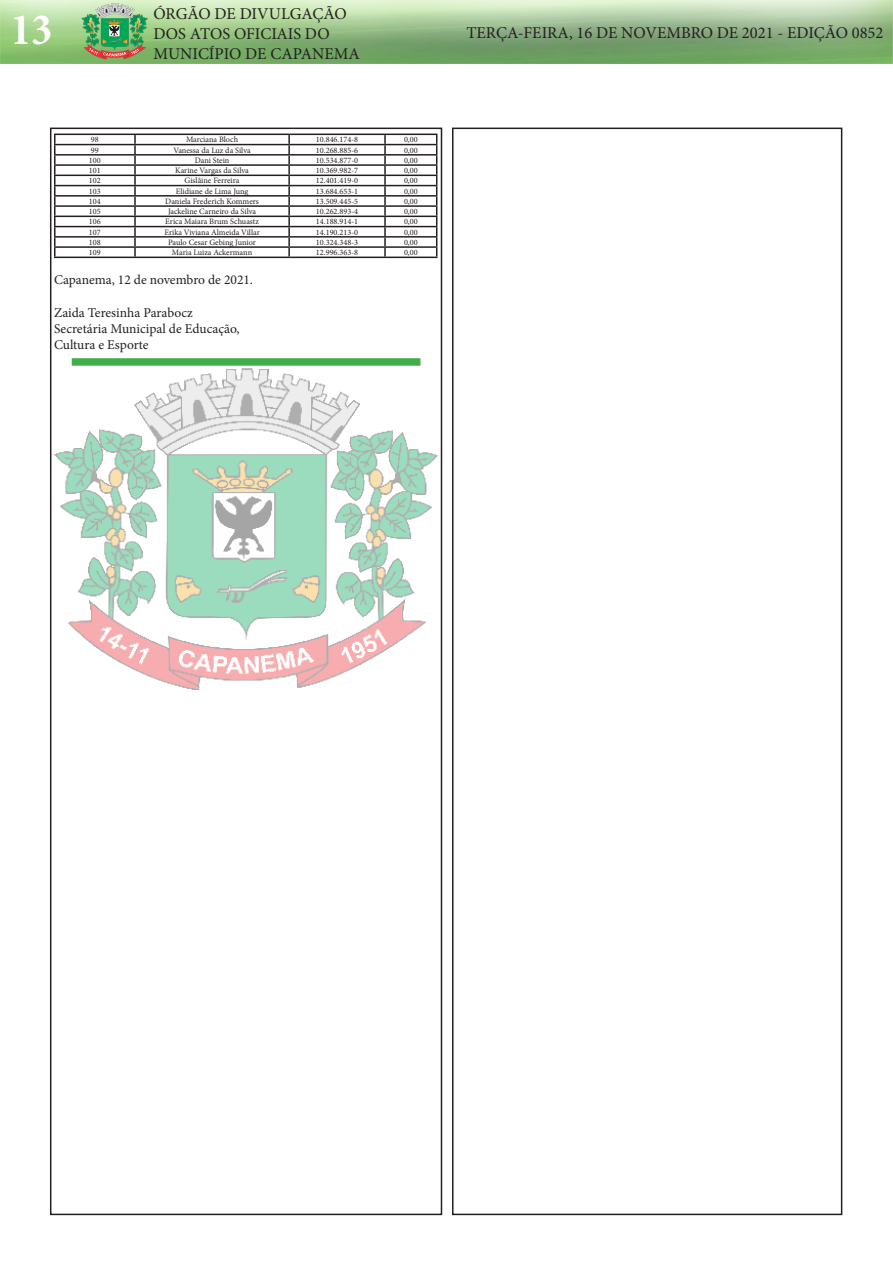
<style>
.page{position:relative;width:893px;height:1263px;background:#fff}
.page>*{position:absolute;margin:0;border:0;box-sizing:border-box;transform-origin:0 0}
.t1{font:700 condensed 45px "Minion Pro";color:#fff}
.t2{font:16.5px/19.8px "Minion Pro";color:#231f20}
.t3{font:13.5px "Minion Pro";color:#231f20}
.t4{font:8.25px "Minion Pro";color:#231f20}
</style>
<div class="page">
<div style="left:50px;top:128px;width:392px;height:1087px;border:2px solid #231f20"></div>
<img style="left:0;top:0;width:893px;height:64px">
<div style="left:452px;top:128px;width:390px;height:1087px;border:2px solid #231f20"></div>
<hr style="left:54px;top:134px;width:81px;height:1px;background:#231f20">
<hr style="left:135px;top:134px;width:154px;height:1px;background:#231f20">
<hr style="left:289px;top:134px;width:96px;height:1px;background:#231f20">
<hr style="left:385px;top:134px;width:52px;height:1px;background:#231f20">
<hr style="left:54px;top:144px;width:81px;height:1px;background:#231f20">
<hr style="left:135px;top:144px;width:154px;height:1px;background:#231f20">
<hr style="left:289px;top:144px;width:96px;height:1px;background:#231f20">
<hr style="left:385px;top:144px;width:52px;height:1px;background:#231f20">
<hr style="left:54px;top:154px;width:81px;height:2px;background:#231f20">
<hr style="left:135px;top:154px;width:154px;height:2px;background:#231f20">
<hr style="left:289px;top:154px;width:96px;height:2px;background:#231f20">
<hr style="left:385px;top:154px;width:52px;height:2px;background:#231f20">
<hr style="left:54px;top:164px;width:81px;height:2px;background:#231f20">
<hr style="left:135px;top:164px;width:154px;height:2px;background:#231f20">
<hr style="left:289px;top:164px;width:96px;height:2px;background:#231f20">
<hr style="left:385px;top:164px;width:52px;height:2px;background:#231f20">
<hr style="left:54px;top:175px;width:81px;height:1px;background:#231f20">
<hr style="left:135px;top:175px;width:154px;height:1px;background:#231f20">
<hr style="left:289px;top:175px;width:96px;height:1px;background:#231f20">
<hr style="left:385px;top:175px;width:52px;height:1px;background:#231f20">
<hr style="left:54px;top:185px;width:81px;height:1px;background:#231f20">
<hr style="left:135px;top:185px;width:154px;height:1px;background:#231f20">
<hr style="left:289px;top:185px;width:96px;height:1px;background:#231f20">
<hr style="left:385px;top:185px;width:52px;height:1px;background:#231f20">
<hr style="left:54px;top:195px;width:81px;height:2px;background:#231f20">
<hr style="left:135px;top:195px;width:154px;height:2px;background:#231f20">
<hr style="left:289px;top:195px;width:96px;height:2px;background:#231f20">
<hr style="left:385px;top:195px;width:52px;height:2px;background:#231f20">
<hr style="left:54px;top:205px;width:81px;height:2px;background:#231f20">
<hr style="left:135px;top:205px;width:154px;height:2px;background:#231f20">
<hr style="left:289px;top:205px;width:96px;height:2px;background:#231f20">
<hr style="left:385px;top:205px;width:52px;height:2px;background:#231f20">
<hr style="left:54px;top:216px;width:81px;height:1px;background:#231f20">
<hr style="left:135px;top:216px;width:154px;height:1px;background:#231f20">
<hr style="left:289px;top:216px;width:96px;height:1px;background:#231f20">
<hr style="left:385px;top:216px;width:52px;height:1px;background:#231f20">
<hr style="left:54px;top:226px;width:81px;height:1px;background:#231f20">
<hr style="left:135px;top:226px;width:154px;height:1px;background:#231f20">
<hr style="left:289px;top:226px;width:96px;height:1px;background:#231f20">
<hr style="left:385px;top:226px;width:52px;height:1px;background:#231f20">
<hr style="left:54px;top:236px;width:81px;height:2px;background:#231f20">
<hr style="left:135px;top:236px;width:154px;height:2px;background:#231f20">
<hr style="left:289px;top:236px;width:96px;height:2px;background:#231f20">
<hr style="left:385px;top:236px;width:52px;height:2px;background:#231f20">
<hr style="left:54px;top:246px;width:81px;height:2px;background:#231f20">
<svg style="left:54px;top:135px;width:2px;height:122px"></svg>
<hr style="left:135px;top:246px;width:154px;height:2px;background:#231f20">
<svg style="left:134px;top:135px;width:2px;height:122px"></svg>
<hr style="left:289px;top:246px;width:96px;height:2px;background:#231f20">
<svg style="left:288px;top:135px;width:2px;height:122px"></svg>
<hr style="left:385px;top:246px;width:52px;height:2px;background:#231f20">
<svg style="left:384px;top:135px;width:2px;height:122px"></svg>
<svg style="left:436px;top:135px;width:1px;height:122px"></svg>
<hr style="left:54px;top:257px;width:81px;height:1px;background:#231f20">
<hr style="left:135px;top:257px;width:154px;height:1px;background:#231f20">
<hr style="left:289px;top:257px;width:96px;height:1px;background:#231f20">
<hr style="left:385px;top:257px;width:52px;height:1px;background:#231f20">
<img style="left:54px;top:368px;width:383px;height:322px">
<div style="left:72px;top:358px;width:348px;height:8px;background:#40ae49"></div>
<h1 class="t1" style="left:11px;top:-1px;width:43px">13</h1>
<h2 class="t2" style="left:153px;top:4px;width:208px">ÓRGÃO DE DIVULGAÇÃO<br>DOS ATOS OFICIAIS DO<br>MUNICÍPIO DE CAPANEMA</h2>
<p class="t4" style="left:91px;top:134px;width:9px">98</p>
<p class="t4" style="left:186px;top:134px;width:53px">Marciana Bloch</p>
<p class="t4" style="left:316px;top:134px;width:44px">10.846.174-8</p>
<p class="t4" style="left:404px;top:134px;width:15px">0,00</p>
<p class="t4" style="left:91px;top:145px;width:9px">99</p>
<p class="t4" style="left:173px;top:145px;width:79px">Vanessa da Luz da Silva</p>
<p class="t4" style="left:316px;top:145px;width:44px">10.268.885-6</p>
<p class="t4" style="left:404px;top:145px;width:15px">0,00</p>
<p class="t4" style="left:89px;top:155px;width:13px">100</p>
<p class="t4" style="left:195px;top:155px;width:36px">Dani Stein</p>
<p class="t4" style="left:316px;top:155px;width:44px">10.534.877-0</p>
<p class="t4" style="left:404px;top:155px;width:15px">0,00</p>
<p class="t4" style="left:89px;top:165px;width:13px">101</p>
<p class="t4" style="left:175px;top:165px;width:75px">Karine Vargas da Silva</p>
<p class="t4" style="left:316px;top:165px;width:44px">10.369.982-7</p>
<p class="t4" style="left:404px;top:165px;width:15px">0,00</p>
<p class="t4" style="left:89px;top:175px;width:13px">102</p>
<p class="t4" style="left:185px;top:175px;width:56px">Gislâine Ferreira</p>
<p class="t4" style="left:316px;top:175px;width:44px">12.401.419-0</p>
<p class="t4" style="left:404px;top:175px;width:15px">0,00</p>
<p class="t4" style="left:89px;top:186px;width:13px">103</p>
<p class="t4" style="left:176px;top:186px;width:74px">Elidiane de Lima Jung</p>
<p class="t4" style="left:316px;top:186px;width:44px">13.684.653-1</p>
<p class="t4" style="left:404px;top:186px;width:15px">0,00</p>
<p class="t4" style="left:89px;top:196px;width:13px">104</p>
<p class="t4" style="left:165px;top:196px;width:95px">Daniela Frederich Kommers</p>
<p class="t4" style="left:316px;top:196px;width:44px">13.509.445-5</p>
<p class="t4" style="left:404px;top:196px;width:15px">0,00</p>
<p class="t4" style="left:89px;top:206px;width:13px">105</p>
<p class="t4" style="left:168px;top:206px;width:90px">Jackeline Carneiro da Silva</p>
<p class="t4" style="left:316px;top:206px;width:44px">10.262.893-4</p>
<p class="t4" style="left:404px;top:206px;width:15px">0,00</p>
<p class="t4" style="left:89px;top:216px;width:13px">106</p>
<p class="t4" style="left:165px;top:216px;width:95px">Erica Maiara Brum Schuastz</p>
<p class="t4" style="left:316px;top:216px;width:44px">14.188.914-1</p>
<p class="t4" style="left:404px;top:216px;width:15px">0,00</p>
<p class="t4" style="left:89px;top:227px;width:13px">107</p>
<p class="t4" style="left:164px;top:227px;width:97px">Erika Viviana Almeida Villar</p>
<p class="t4" style="left:316px;top:227px;width:44px">14.190.213-0</p>
<p class="t4" style="left:404px;top:227px;width:15px">0,00</p>
<p class="t4" style="left:89px;top:237px;width:13px">108</p>
<p class="t4" style="left:168px;top:237px;width:89px">Paulo Cesar Gebing Junior</p>
<p class="t4" style="left:316px;top:237px;width:44px">10.324.348-3</p>
<p class="t4" style="left:404px;top:237px;width:15px">0,00</p>
<p class="t4" style="left:89px;top:247px;width:13px">109</p>
<p class="t4" style="left:172px;top:247px;width:82px">Maria Luiza Ackermann</p>
<p class="t4" style="left:316px;top:247px;width:44px">12.996.363-8</p>
<p class="t4" style="left:404px;top:247px;width:15px">0,00</p>
<p class="t3" style="left:54px;top:271px;width:201px">Capanema, 12 de novembro de 2021.</p>
<p class="t3" style="left:54px;top:304px;width:140px">Zaida Teresinha Parabocz</p>
<p class="t3" style="left:54px;top:320px;width:187px">Secretária Municipal de Educação,</p>
<p class="t3" style="left:54px;top:336px;width:96px">Cultura e Esporte</p>
<h2 class="t2" style="left:466px;top:23px;width:418px">TERÇA-FEIRA, 16 DE NOVEMBRO DE 2021 - EDIÇÃO 0852</h2>
</div>
